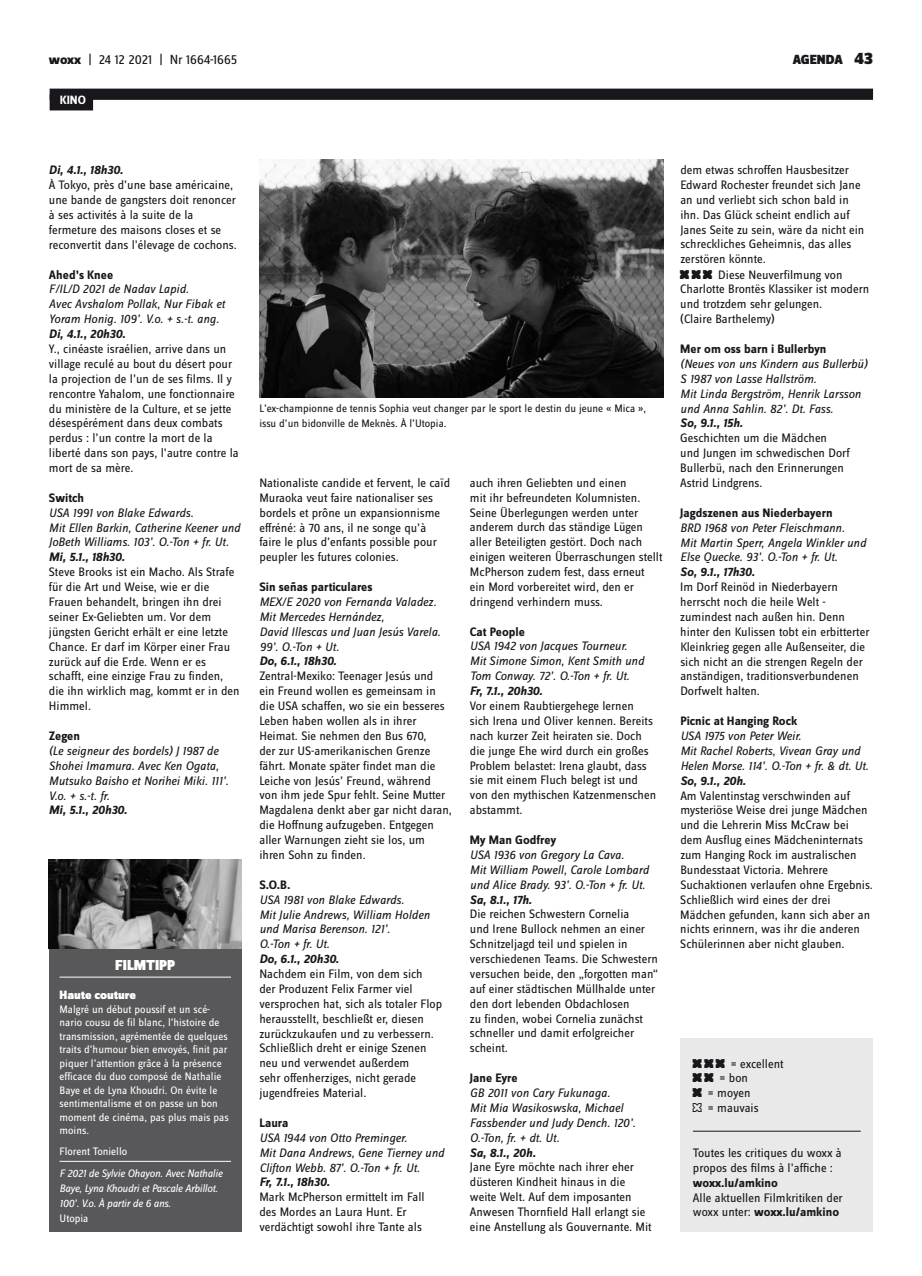
<style>
.page{position:relative;width:922px;height:1276px;background:#fff}
.page>*{position:absolute;margin:0;border:0;box-sizing:border-box;transform-origin:0 0}
.t1{font:32.5px "woxx";letter-spacing:-.14em;color:#1a171c}
.t2{font:900 15px "Zine Sans Dis";letter-spacing:-.01em;color:#fff}
.t3{font:13.75px "Zine Sans Dis";letter-spacing:-.01em;color:#1a171c}
.t4{font:900 13.75px "Zine Sans Dis";color:#1a171c}
.t5{font:12.75px/14.9px "Zine Sans Dis";color:#1a171c}
.t6{font:italic 12.75px/14.9px "Zine Sans Dis";color:#1a171c}
.t7{font:900 12.5px "Zine Sans Dis";letter-spacing:-.005em;color:#fff}
.t8{font:700 12.5px "Zine Sans Dis";color:#fff}
.t9{font:11.25px/13.5px "Zine Sans Dis";color:#fff}
.t10{font:italic 11.25px/15px "Zine Sans Dis";letter-spacing:-.02em;color:#fff}
.t11{font:11.25px/14.9px "Zine Sans Dis";color:#1a171c}
.s1{font-weight:800}
.s2{font-size:17.5px}
.s3{font-weight:700;font-style:italic}
.s4{font-weight:700}
.s5{font-style:italic}
.s6{font-weight:700;font-style:normal}
.s7{font-style:normal}
</style>
<div class="page">
<div style="left:50px;top:89px;width:822px;height:11px;background:#1a171c"></div>
<div style="left:50px;top:94px;width:43px;height:16px;background:#1a171c"></div>
<div style="left:680px;top:1038px;width:193px;height:194px;background:#e9e9ea"></div>
<hr style="left:692px;top:1131px;width:168px;height:1px;background:#1a171c">
<div style="left:49px;top:948px;width:192px;height:284px;background:#58585a"></div>
<hr style="left:60px;top:977px;width:171px;height:1px;background:#fff">
<hr style="left:60px;top:1161px;width:171px;height:1px;background:#fff">
<img style="left:49px;top:859px;width:192px;height:89px">
<img style="left:259px;top:159px;width:404px;height:239px">
<p class="t3" style="left:49px;top:53px;width:190px"><span class="s1">woxx</span> | 24 12 2021 | Nr 1664-1665</p>
<p class="t4" style="left:792px;top:52px;width:82px">AGENDA <span class="s2">43</span></p>
<p class="t8" style="left:60px;top:93px;width:28px">KINO</p>
<p class="t5" style="left:49px;top:163px;width:189px"><span class="s3">Di, 4.1., 18h30.<br></span>À Tokyo, près d’une base américaine, une bande de gangsters doit renoncer à ses activités à la suite de la fermeture des maisons closes et se reconvertit dans l’élevage de cochons.</p>
<p class="t5" style="left:49px;top:267px;width:191px"><span class="s4">Ahed’s Knee<br></span><span class="s5">F/IL/D 2021 de Nadav Lapid.<br>Avec Avshalom Pollak, Nur Fibak et<br>Yoram Honig. 109’. V.o. + s.-t. ang.<br></span><span class="s3">Di, 4.1., 20h30.<br></span>Y., cinéaste israélien, arrive dans un village reculé au bout du désert pour la projection de l’un de ses films. Il y rencontre Yahalom, une fonctionnaire du ministère de la Culture, et se jette désespérément dans deux combats perdus : l’un contre la mort de la liberté dans son pays, l’autre contre la mort de sa mère.</p>
<p class="t5" style="left:49px;top:491px;width:193px"><span class="s4">Switch<br></span><span class="s5">USA 1991 von Blake Edwards.<br>Mit Ellen Barkin, Catherine Keener und<br>JoBeth Williams. 103’. O.-Ton + fr. Ut.<br></span><span class="s3">Mi, 5.1., 18h30.<br></span>Steve Brooks ist ein Macho. Als Strafe fü r die Art und Weise, wie er die<br>Frauen behandelt, bringen ihn drei seiner Ex-Geliebten um. Vor dem<br>jü ngsten Gericht erhält er eine letzte<br>Chance. Er darf im Körper einer Frau zurück auf die Erde. Wenn er es schafft, eine einzige Frau zu finden, die ihn wirklich mag, kommt er in den<br>Himmel.</p>
<p class="t6" style="left:49px;top:728px;width:181px"><span class="s6">Zegen<br></span>(Le seigneur des bordels) J 1987 de<br>Shohei Imamura. Avec Ken Ogata,<br>Mutsuko Baisho et Norihei Miki. 111’.<br>V.o. + s.-t. fr.<br><span class="s4">Mi, 5.1., 20h30.</span></p>
<p class="t2" style="left:115px;top:956px;width:62px">FilmTIPP</p>
<p class="t7" style="left:60px;top:988px;width:78px">Haute couture</p>
<p class="t9" style="left:60px;top:1002px;width:170px">Malgré un début poussif et un scé&shy;nario cousu de fil blanc, l’histoire de transmission, agrémentée de quelques traits d’humour bien envoyés, finit par piquer l’attention grâce à la présence efficace du duo composé de Nathalie Baye et de Lyna Khoudri. On évite le sentimentalisme et on passe un bon moment de cinéma, pas plus mais pas moins.</p>
<p class="t10" style="left:60px;top:1140px;width:164px;line-height:22.1px"><span class="s7">Florent Toniello<br></span>F 2021 de Sylvie Ohayon. Avec Nathalie</p>
<p class="t10" style="left:60px;top:1180px;width:160px">Baye, Lyna Khoudri et Pascale Arbillot.<br>100’. V.o. À partir de 6 ans.<br><span class="s7">Utopia</span></p>
<p class="t11" style="left:259px;top:401px;width:388px">L’ex-championne de tennis Sophia veut changer par le sport le destin du jeune « Mica », issu d’un bidonville de Meknès. À l’Utopia.</p>
<p class="t5" style="left:259px;top:476px;width:192px">Nationaliste candide et fervent, le caïd Muraoka veut faire nationaliser ses bordels et prône un expansionnisme effréné: à 70 ans, il ne songe qu’à faire le plus d’enfants possible pour peupler les futures colonies.</p>
<p class="t5" style="left:259px;top:580px;width:194px"><span class="s4">Sin señas particulares<br></span><span class="s5">MEX/E 2020 von Fernanda Valadez.<br>Mit Mercedes Hernández,<br>David Illescas und Juan Jesús Varela.<br>99’. O.-Ton + Ut.<br></span><span class="s3">Do, 6.1., 18h30.<br></span>Zentral-Mexiko: Teenager Jesús und<br>ein Freund wollen es gemeinsam in die USA schaffen, wo sie ein besseres<br>Leben haben wollen als in ihrer<br>Heimat. Sie nehmen den Bus 670,<br>der zur US-amerikanischen Grenze fährt. Monate später findet man die<br>Leiche von Jesús’ Freund, während von ihm jede Spur fehlt. Seine Mutter<br>Magdalena denkt aber gar nicht daran, die Hoffnung aufzugeben. Entgegen aller Warnungen zieht sie los, um ihren Sohn zu finden.</p>
<p class="t5" style="left:259px;top:877px;width:184px"><span class="s4">S.O.B.<br></span><span class="s5">USA 1981 von Blake Edwards.<br>Mit Julie Andrews, William Holden und Marisa Berenson. 121’.<br>O.-Ton + fr. Ut.<br></span><span class="s3">Do, 6.1., 20h30.<br></span>Nachdem ein Film, von dem sich<br>der Produzent Felix Farmer viel versprochen hat, sich als totaler Flop herausstellt, beschließt er, diesen zurückzukaufen und zu verbessern.<br>Schließlich dreht er einige Szenen neu und verwendet außerdem<br>sehr offenherziges, nicht gerade jugendfreies Material.</p>
<p class="t6" style="left:259px;top:1115px;width:186px"><span class="s6">Laura<br></span>USA 1944 von Otto Preminger.<br>Mit Dana Andrews, Gene Tierney und<br>Clifton Webb. 87’. O.-Ton + fr. Ut.<br><span class="s4">Fr, 7.1., 18h30.<br></span><span class="s7">Mark McPherson ermittelt im Fall des Mordes an Laura Hunt. Er verdächtigt sowohl ihre Tante als</span></p>
<p class="t5" style="left:470px;top:476px;width:194px">auch ihren Geliebten und einen<br>mit ihr befreundeten Kolumnisten.<br>Seine Überlegungen werden unter anderem durch das ständige Lügen aller Beteiligten gestört. Doch nach einigen weiteren Überraschungen stellt McPherson zudem fest, dass erneut ein Mord vorbereitet wird, den er dringend verhindern muss.</p>
<p class="t5" style="left:470px;top:624px;width:188px"><span class="s4">Cat People<br></span><span class="s5">USA 1942 von Jacques Tourneur.<br>Mit Simone Simon, Kent Smith und<br>Tom Conway. 72’. O.-Ton + fr. Ut.<br></span><span class="s3">Fr, 7.1., 20h30.<br></span>Vor einem Raubtiergehege lernen sich Irena und Oliver kennen. Bereits nach kurzer Zeit heiraten sie. Doch die junge Ehe wird durch ein großes<br>Problem belastet: Irena glaubt, dass sie mit einem Fluch belegt ist und von den mythischen Katzenmenschen abstammt.</p>
<p class="t5" style="left:470px;top:833px;width:190px"><span class="s4">My Man Godfrey<br></span><span class="s5">USA 1936 von Gregory La Cava.<br>Mit William Powell, Carole Lombard und Alice Brady. 93’. O.-Ton + fr. Ut.<br></span><span class="s3">Sa, 8.1., 17h.<br></span>Die reichen Schwestern Cornelia<br>und Irene Bullock nehmen an einer<br>Schnitzeljagd teil und spielen in verschiedenen Teams. Die Schwestern versuchen beide, den „forgotten man“ auf einer städtischen Mü llhalde unter den dort lebenden Obdachlosen<br>zu finden, wobei Cornelia zunächst schneller und damit erfolgreicher scheint.</p>
<p class="t5" style="left:470px;top:1071px;width:183px"><span class="s4">Jane Eyre<br></span><span class="s5">GB 2011 von Cary Fukunaga.<br>Mit Mia Wasikoswska, Michael<br>Fassbender und Judy Dench. 120’.<br>O.-Ton, fr. + dt. Ut.<br></span><span class="s3">Sa, 8.1., 20h.<br></span>Jane Eyre möchte nach ihrer eher düsteren Kindheit hinaus in die weite Welt. Auf dem imposanten<br>Anwesen Thornfield Hall erlangt sie eine Anstellung als Gouvernante. Mit</p>
<p class="t5" style="left:680px;top:163px;width:185px">dem etwas schroffen Hausbesitzer<br>Edward Rochester freundet sich Jane an und verliebt sich schon bald in ihn. Das Glück scheint endlich auf<br>Janes Seite zu sein, wäre da nicht ein schreckliches Geheimnis, das alles zerstören könnte.</p>
<p class="t1" style="left:680px;top:251px;width:40px">XXX</p>
<p class="t5" style="left:680px;top:267px;width:190px;text-indent:38px">Diese Neuverfilmung von<br>Charlotte Brontës Klassiker ist modern und trotzdem sehr gelungen.<br>(Claire Barthelemy)</p>
<p class="t6" style="left:680px;top:341px;width:188px"><span class="s6">Mer om oss barn i Bullerbyn<br></span>(Neues von uns Kindern aus Bullerbü)<br>S 1987 von Lasse Hallström.<br>Mit Linda Bergström, Henrik Larsson und Anna Sahlin. 82’. Dt. Fass.<br><span class="s4">So, 9.1., 15h.<br></span><span class="s7">Geschichten um die Mädchen<br>und Jungen im schwedischen Dorf<br>Bullerbü, nach den Erinnerungen<br>Astrid Lindgrens.</span></p>
<p class="t5" style="left:680px;top:505px;width:191px"><span class="s4">Jagdszenen aus Niederbayern<br></span><span class="s5">BRD 1968 von Peter Fleischmann.<br>Mit Martin Sperr, Angela Winkler und<br>Else Quecke. 93’. O.-Ton + fr. Ut.<br></span><span class="s3">So, 9.1., 17h30.<br></span>Im Dorf Reinöd in Niederbayern herrscht noch die heile Welt - zumindest nach außen hin. Denn hinter den Kulissen tobt ein erbitterter<br>Kleinkrieg gegen alle Außenseiter, die sich nicht an die strengen Regeln der anständigen, traditionsverbundenen<br>Dorfwelt halten.</p>
<p class="t5" style="left:680px;top:714px;width:194px"><span class="s4">Picnic at Hanging Rock<br></span><span class="s5">USA 1975 von Peter Weir.<br>Mit Rachel Roberts, Vivean Gray und<br>Helen Morse. 114’. O.-Ton + fr. &amp; dt. Ut.<br></span><span class="s3">So, 9.1., 20h.<br></span>Am Valentinstag verschwinden auf mysteriöse Weise drei junge Mädchen und die Lehrerin Miss McCraw bei dem Ausflug eines Mädcheninternats zum Hanging Rock im australischen<br>Bundesstaat Victoria. Mehrere<br>Suchaktionen verlaufen ohne Ergebnis.<br>Schließlich wird eines der drei<br>Mädchen gefunden, kann sich aber an nichts erinnern, was ihr die anderen<br>Schü lerinnen aber nicht glauben.</p>
<p class="t1" style="left:692px;top:1040px;width:40px">XXX</p>
<p class="t5" style="left:730px;top:1056px;width:54px">= excellent</p>
<p class="t1" style="left:692px;top:1055px;width:29px">XX</p>
<p class="t5" style="left:719px;top:1071px;width:30px">= bon</p>
<p class="t1" style="left:692px;top:1070px;width:18px">X</p>
<p class="t5" style="left:707px;top:1086px;width:44px">= moyen</p>
<p class="t1" style="left:692px;top:1085px;width:18px">0</p>
<p class="t5" style="left:707px;top:1101px;width:52px">= mauvais</p>
<p class="t5" style="left:692px;top:1145px;width:151px">Toutes les critiques du woxx à propos des films à l’affiche : <span class="s4">woxx.lu/amkino<br></span>Alle aktuellen Filmkritiken der woxx unter: <span class="s4">woxx.lu/amkino</span></p>
</div>
